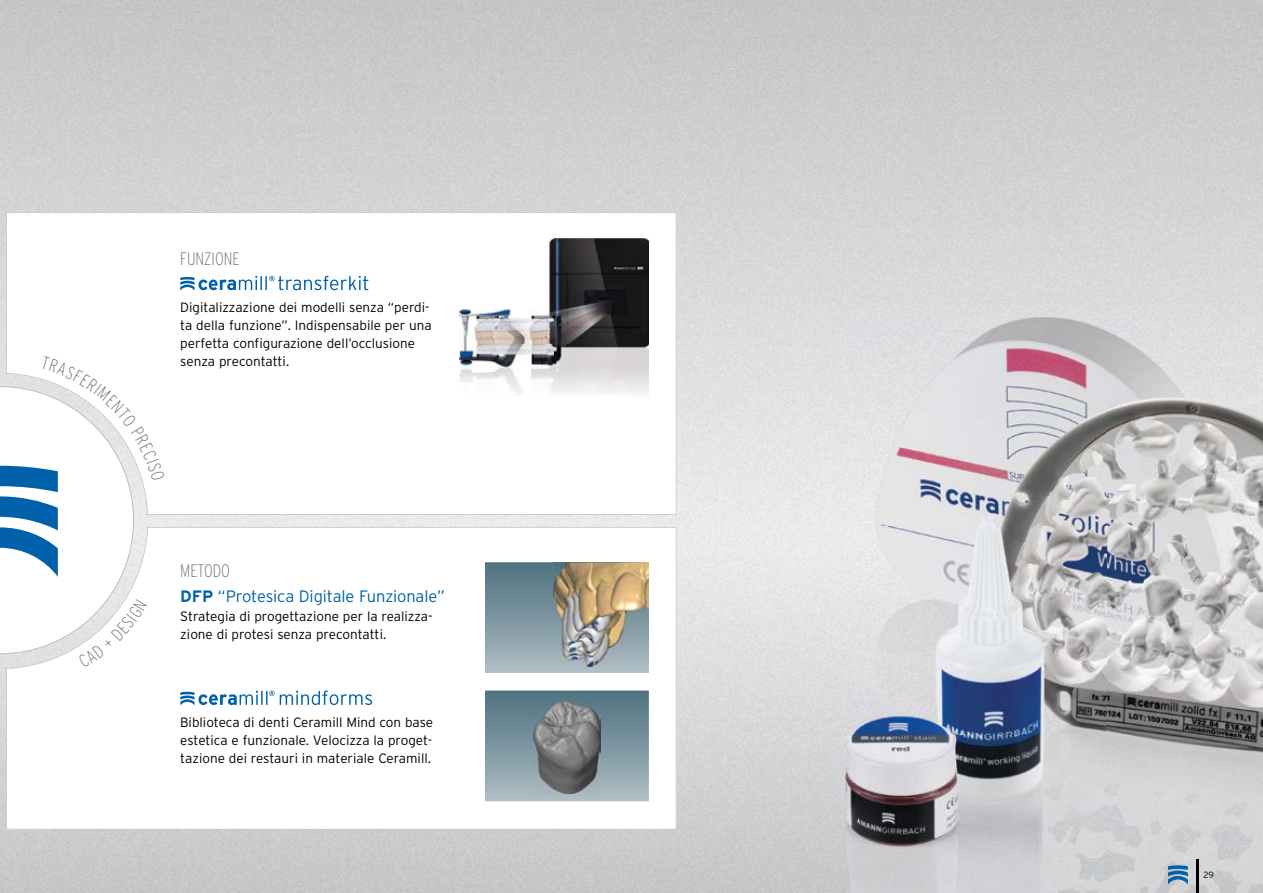
<style>
.page{position:relative;width:1263px;height:893px;background:#fff}
.page>*{position:absolute;margin:0;border:0;box-sizing:border-box;transform-origin:0 0}
.t1{font:200 condensed 18px "Interstate";color:#6d6e71}
.t2{font:300 16.5px "Interstate";letter-spacing:-.01em;color:#0061aa}
.t3{font:300 13.5px/18px "Interstate";color:#000}
.t4{font:300 9px "Interstate";color:#000}
.s1{font-weight:700}
</style>
<div class="page">
<img style="left:0;top:0;width:947px;height:262px">
<img style="left:947px;top:0;width:316px;height:317px">
<img style="left:0;top:262px;width:52px;height:631px">
<img style="left:632px;top:262px;width:262px;height:473px">
<div style="left:894px;top:262px;width:54px;height:55px;background:#d9dbdc"></div>
<div style="left:165px;top:515px;width:467px;height:12px;background:#eaeaeb"></div>
<img style="left:632px;top:735px;width:214px;height:158px">
<div style="left:52px;top:830px;width:580px;height:63px;background:#c7c9cb"></div>
<svg style="left:6px;top:212px;width:670px;height:303px"></svg>
<svg style="left:6px;top:527px;width:670px;height:303px"></svg>
<img style="left:846px;top:317px;width:417px;height:576px">
<hr style="left:1196px;top:859px;width:3px;height:34px;background:#000">
<svg style="left:1168px;top:865px;width:20px;height:19px"></svg>
<svg style="left:485px;top:691px;width:164px;height:110px;background:#7d96a0"></svg>
<img style="left:534px;top:702px;width:66px;height:91px">
<svg style="left:485px;top:562px;width:164px;height:111px;background:#8199a3"></svg>
<img style="left:554px;top:562px;width:95px;height:105px">
<img style="left:459px;top:239px;width:190px;height:158px">
<svg style="left:180px;top:691px;width:192px;height:14px"></svg>
<svg style="left:180px;top:276px;width:188px;height:15px"></svg>
<svg style="left:0;top:356px;width:165px;height:312px"></svg>
<h1 class="t1" style="left:180px;top:247px;width:61px">FUNZIONE</h1>
<p class="t3" style="left:180px;top:298px;width:253px">Digitalizzazione dei modelli senza “perdi&shy;ta della funzione”. Indispensabile per una perfetta configurazione dell’occlusione senza precontatti.</p>
<h1 class="t1" style="left:180px;top:560px;width:51px">METODO</h1>
<p class="t2" style="left:180px;top:586px;width:266px"><span class="s1">DFP</span> “Protesica Digitale Funzionale”</p>
<p class="t3" style="left:180px;top:607px;width:254px">Strategia di progettazione per la realizza&shy;zione di protesi senza precontatti.</p>
<p class="t3" style="left:180px;top:713px;width:254px;text-align:justify">Biblioteca di denti Ceramill Mind con base estetica e funzionale. Velocizza la proget&shy;tazione dei restauri in materiale Ceramill.</p>
<p class="t4" style="left:1203px;top:869px;width:12px">29</p>
</div>
